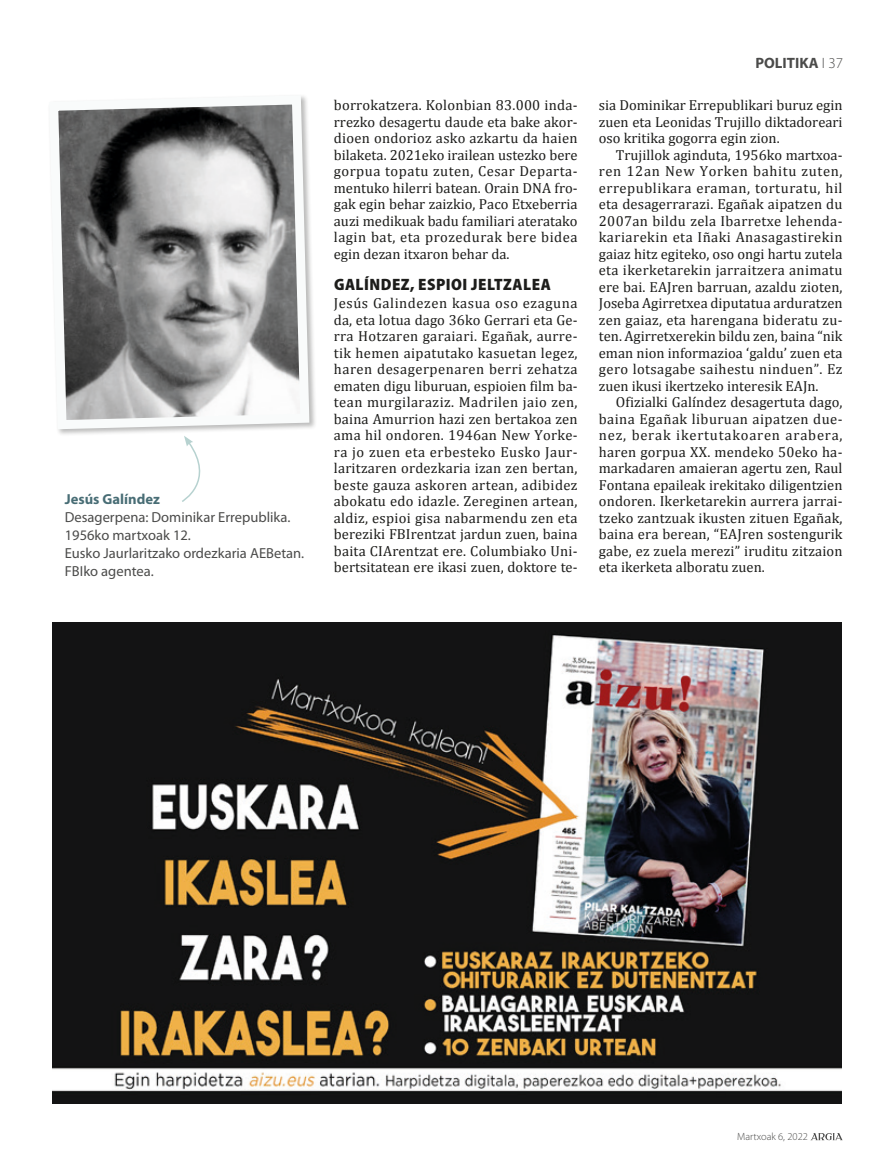
<style>
.page{position:relative;width:893px;height:1170px;background:#fff}
.page>*{position:absolute;margin:0;border:0;box-sizing:border-box;transform-origin:0 0}
.Testua_-_JUST{font:900 semi-condensed 16.5px "Myriad Pro";letter-spacing:.03em;color:#1d1d1b}
.t1{font:700 15px "Myriad Pro";color:#4b4b4a}
.Testua_-_JUST-2{font:14.55px/16.5px "Cambria";color:#1d1d1b;text-align:justify}
.Testua_-_SAN_GABE{font:14.55px/16.5px "Cambria";color:#1d1d1b;text-align:justify}
.Testua_-_SAN_GABE-2{font:14.55px/18px "Myriad Pro";color:#4b4b4a}
.Testua_-_SAN_GABE-3{font:700 14.55px "Myriad Pro";color:#486d75}
.t2{font:300 10.5px "Myriad Pro";color:#4b4b4a}
.s1{font-weight:300}
</style>
<div class="page">
<svg style="left:811px;top:1133px;width:31px;height:7px"></svg>
<img style="left:52px;top:622px;width:790px;height:481px">
<svg style="left:58px;top:96px;width:256px;height:338px"></svg>
<svg style="left:182px;top:436px;width:19px;height:66px"></svg>
<p class="Testua_-_SAN_GABE-3" style="left:65px;top:490px;width:97px">Jesús Galíndez</p>
<p class="Testua_-_SAN_GABE-2" style="left:65px;top:508px;width:227px">Desagerpena: Dominikar Errepublika.<br>1956ko martxoak 12.</p>
<p class="Testua_-_SAN_GABE-2" style="left:65px;top:544px;width:241px">Eusko Jaurlaritzako ordezkaria AEBetan.<br>FBIko agentea.</p>
<p class="Testua_-_JUST-2" style="left:334px;top:97px;width:245px">borrokatzera. Kolonbian 83.000 inda&shy;rrezko desagertu daude eta bake akor&shy;dioen ondorioz asko azkartu da haien bilaketa. 2021eko irailean ustezko bere gorpua topatu zuten, Cesar Departa&shy;mentuko hilerri batean. Orain DNA fro&shy;gak egin behar zaizkio, Paco Etxeberria auzi medikuak badu familiari ateratako lagin bat, eta prozedurak bere bidea egin dezan itxaron behar da.</p>
<p class="Testua_-_JUST" style="left:334px;top:274px;width:218px">GALÍNDEZ, ESPIOI JELTZALEA</p>
<p class="Testua_-_SAN_GABE" style="left:334px;top:295px;width:245px">Jesús Galindezen kasua oso ezaguna da, eta lotua dago 36ko Gerrari eta Ge&shy;rra Hotzaren garaiari. Egañak, aurre&shy;tik hemen aipatutako kasuetan legez, haren desagerpenaren berri zehatza ematen digu liburuan, espioien film ba&shy;tean murgilaraziz. Madrilen jaio zen, baina Amurrion hazi zen bertakoa zen ama hil ondoren. 1946an New Yorke&shy;ra jo zuen eta erbesteko Eusko Jaur&shy;laritzaren ordezkaria izan zen bertan, beste gauza askoren artean, adibidez abokatu edo idazle. Zereginen artean, aldiz, espioi gisa nabarmendu zen eta bereziki FBIrentzat jardun zuen, baina baita CIArentzat ere. Columbiako Uni&shy;bertsitatean ere ikasi zuen, doktore te-</p>
<p class="t1" style="left:755px;top:53px;width:89px">POLITIKA <span class="s1">І 37</span></p>
<p class="Testua_-_SAN_GABE" style="left:599px;top:97px;width:245px">sia Dominikar Errepublikari buruz egin zuen eta Leonidas Trujillo diktadoreari oso kritika gogorra egin zion.</p>
<p class="Testua_-_JUST-2" style="left:599px;top:146px;width:245px;text-indent:17px">Trujillok aginduta, 1956ko martxoa&shy;ren 12an New Yorken bahitu zuten, errepublikara eraman, torturatu, hil eta desagerrarazi. Egañak aipatzen du 2007an bildu zela Ibarretxe lehenda&shy;kariarekin eta Iñaki Anasagastirekin gaiaz hitz egiteko, oso ongi hartu zutela eta ikerketarekin jarraitzera animatu ere bai. EAJren barruan, azaldu zioten, Joseba Agirretxea diputatua arduratzen zen gaiaz, eta harengana bideratu zu&shy;ten. Agirretxerekin bildu zen, baina “nik eman nion informazioa ‘galdu’ zuen eta gero lotsagabe saihestu ninduen”. Ez zuen ikusi ikertzeko interesik EAJn.</p>
<p class="Testua_-_JUST-2" style="left:599px;top:394px;width:245px;text-indent:17px">Ofizialki Galíndez desagertuta dago, baina Egañak liburuan aipatzen due&shy;nez, berak ikertutakoaren arabera, haren gorpua XX. mendeko 50eko ha&shy;markadaren amaieran agertu zen, Raul Fontana epaileak irekitako diligentzien ondoren. Ikerketarekin aurrera jarrai&shy;tzeko zantzuak ikusten zituen Egañak, baina era berean, “EAJren sostengurik gabe, ez zuela merezi” iruditu zitzaion eta ikerketa alboratu zuen.</p>
<p class="t2" style="left:737px;top:1130px;width:72px">Martxoak 6, 2022</p>
</div>
